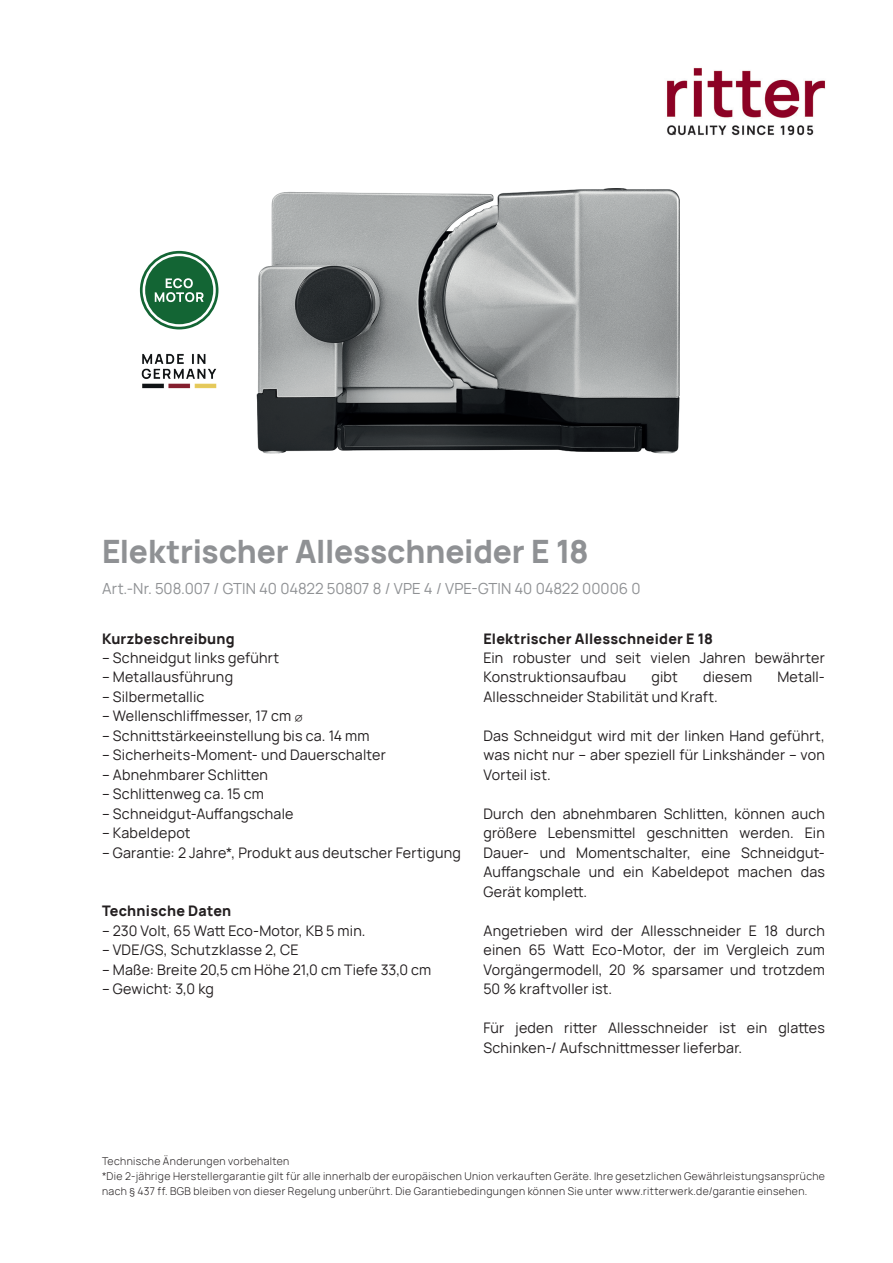
<style>
.page{position:relative;width:893px;height:1263px;background:#fff}
.page>*{position:absolute;margin:0;border:0;box-sizing:border-box;transform-origin:0 0}
.t1{font:800 31.5px "Manrope";letter-spacing:-.005em;color:#8f9194}
.t2{font:15px "Manrope";color:#8f9194}
.t3{font:14.25px/19.5px "Manrope";letter-spacing:.015em;color:#231f20;text-align:justify}
.t4{font:800 14.25px "Manrope";letter-spacing:.02em;color:#231f20}
.t5{font:300 10.5px/15px "Manrope";letter-spacing:.035em;color:#231f20}
.s1{font-weight:300}
</style>
<div class="page">
<img style="left:667px;top:67px;width:158px;height:69px">
<svg style="left:140px;top:251px;width:78px;height:78px"></svg>
<img style="left:256px;top:188px;width:424px;height:266px">
<img style="left:141px;top:353px;width:76px;height:36px">
<h1 class="t1" style="left:102px;top:524px;width:488px">Elektrischer Allesschneider E 18</h1>
<p class="t2" style="left:102px;top:578px;width:540px">Art.-Nr. 508.007 / GTIN 40 04822 50807 8 / VPE 4 / VPE-GTIN 40 04822 00006 0</p>
<p class="t4" style="left:483px;top:626px;width:231px">Elektrischer Allesschneider E 18</p>
<p class="t3" style="left:483px;top:647px;width:343px">Ein robuster und seit vielen Jahren bewährter<br>Konstruktionsaufbau</p>
<p class="t4" style="left:102px;top:626px;width:134px">Kurzbeschreibung</p>
<p class="t3" style="left:102px;top:647px;width:179px">– Schneidgut links geführt</p>
<p class="t3" style="left:102px;top:667px;width:133px">– Metallausführung</p>
<p class="t3" style="left:102px;top:686px;width:104px">– Silbermetallic</p>
<p class="t3" style="left:102px;top:706px;width:202px">– Wellenschliffmesser, 17 cm <span class="s1">∅</span></p>
<p class="t3" style="left:102px;top:725px;width:269px">– Schnittstärkeeinstellung bis ca. 14 mm</p>
<p class="t3" style="left:102px;top:745px;width:285px">– Sicherheits-Moment- und Dauerschalter</p>
<p class="t3" style="left:102px;top:764px;width:168px">– Abnehmbarer Schlitten</p>
<p class="t3" style="left:102px;top:784px;width:163px">– Schlittenweg ca. 15 cm</p>
<p class="t3" style="left:102px;top:803px;width:193px">– Schneidgut-Auffangschale</p>
<p class="t3" style="left:102px;top:823px;width:90px">– Kabeldepot</p>
<p class="t3" style="left:102px;top:842px;width:360px">– Garantie: 2 Jahre*, Produkt aus deutscher Fertigung</p>
<p class="t3" style="left:652px;top:667px;width:28px">gibt</p>
<p class="t3" style="left:703px;top:667px;width:51px">diesem</p>
<p class="t3" style="left:777px;top:667px;width:49px">Metall-</p>
<p class="t3" style="left:483px;top:686px;width:236px">Allesschneider Stabilität und Kraft.</p>
<p class="t3" style="left:483px;top:725px;width:343px">Das Schneidgut wird mit der linken Hand geführt, was nicht nur – aber speziell für Linkshänder – von Vorteil ist.</p>
<p class="t3" style="left:483px;top:803px;width:343px">Durch den abnehmbaren Schlitten, können auch größere Lebensmittel geschnitten werden. Ein Dauer- und Momentschalter, eine Schneidgut-Auffangschale und ein Kabeldepot machen das Gerät komplett.</p>
<p class="t3" style="left:483px;top:920px;width:343px">Angetrieben wird der Allesschneider E 18 durch einen 65 Watt Eco-Motor, der im Vergleich zum Vorgängermodell, 20 % sparsamer und trotzdem 50 % kraftvoller ist.</p>
<p class="t3" style="left:483px;top:1018px;width:343px">Für jeden ritter Allesschneider ist ein glattes<br>Schinken-/ Aufschnittmesser lieferbar.</p>
<p class="t4" style="left:102px;top:899px;width:131px">Technische Daten</p>
<p class="t3" style="left:102px;top:920px;width:265px">– 230 Volt, 65 Watt Eco-Motor, KB 5 min.</p>
<p class="t3" style="left:102px;top:940px;width:198px">– VDE/GS, Schutzklasse 2, CE</p>
<p class="t3" style="left:102px;top:959px;width:331px">– Maße: Breite 20,5 cm Höhe 21,0 cm Tiefe 33,0 cm</p>
<p class="t3" style="left:102px;top:979px;width:113px">– Gewicht: 3,0 kg</p>
<p class="t5" style="left:102px;top:1153px;width:724px">Technische Änderungen vorbehalten<br>*Die 2-jährige Herstellergarantie gilt für alle innerhalb der europäischen Union verkauften Geräte. Ihre gesetzlichen Gewährleistungsansprüche nach § 437 ff. BGB bleiben von dieser Regelung unberührt. Die Garantiebedingungen können Sie unter www.ritterwerk.de/garantie einsehen.</p>
</div>
